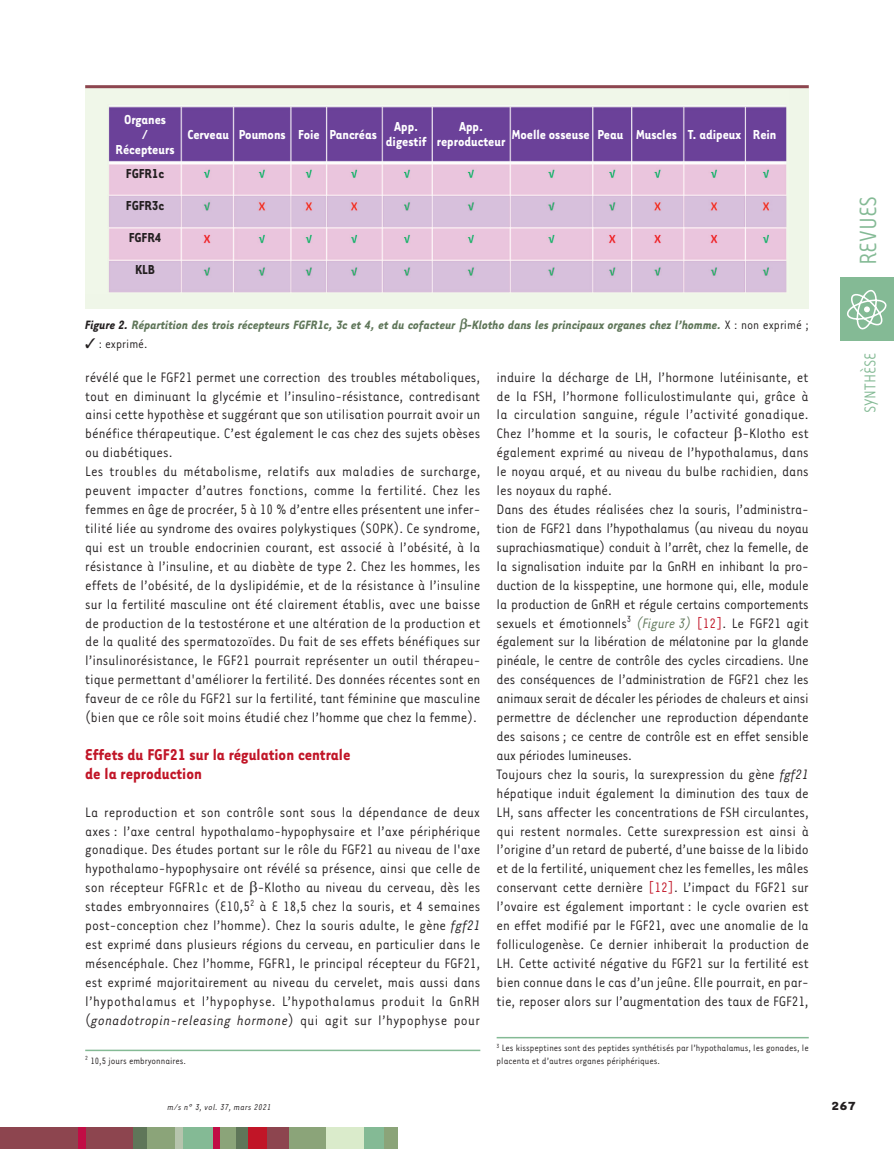
<style>
.page{position:relative;width:894px;height:1149px;background:#fff}
.page>*{position:absolute;margin:0;border:0;box-sizing:border-box;transform-origin:0 0}
.t1{font:27px "Tarzana Narrow";color:#84ba95}
.t2{font:700 18px/18.9px "Tarzana Narrow";color:#c11527}
.t3{font:18px "Tarzana Narrow";color:#84ba95}
.t4{font:15.75px/18.9px "Tarzana Narrow";color:#231f20}
.t5{font:700 15px/15px "Tarzana Narrow";color:#fff;text-align:center}
.t6{font:700 15px/32.1px "Tarzana Narrow";color:#231f20;text-align:center}
.t7{font:italic 700 13.95px "Tarzana Narrow";color:#5f7659}
.t8{font:13.95px "Tarzana Narrow";color:#231f20}
.t9{font:700 13.5px "Tarzana Wide";color:#231f20}
.t10{font:10.5px/12.6px "Tarzana Narrow";color:#231f20}
.t11{font:italic 9.75px "Tarzana Narrow";letter-spacing:.025em;color:#231f20}
.s1{color:#231f20}
.s2{font-weight:400;font-style:normal;color:#231f20}
.s3{font-style:italic}
.s4{font-style:italic;color:#5f7659}
.s5{color:#c11527}
</style>
<div class="page">
<div style="left:840px;top:277px;width:53px;height:63px;background:#84ba95"></div>
<svg style="left:847px;top:290px;width:39px;height:39px"></svg>
<div style="left:0;top:1127px;width:134px;height:21px;background:#8d454f"></div>
<div style="left:235px;top:1127px;width:13px;height:21px;background:#5f7659"></div>
<div style="left:78px;top:1127px;width:7px;height:21px;background:#c10d45"></div>
<div style="left:133px;top:1127px;width:22px;height:21px;background:#5f7659"></div>
<div style="left:147px;top:1127px;width:30px;height:21px;background:#8ba479"></div>
<div style="left:175px;top:1127px;width:9px;height:21px;background:#b6c4ad"></div>
<div style="left:183px;top:1127px;width:30px;height:21px;background:#84ba95"></div>
<div style="left:217px;top:1127px;width:19px;height:21px;background:#8ba479"></div>
<div style="left:213px;top:1127px;width:6px;height:21px;background:#c10d45"></div>
<div style="left:248px;top:1127px;width:27px;height:21px;background:#c11527"></div>
<div style="left:287px;top:1127px;width:39px;height:21px;background:#8ba479"></div>
<div style="left:267px;top:1127px;width:21px;height:21px;background:#8d454f"></div>
<div style="left:326px;top:1127px;width:38px;height:21px;background:#daebcb"></div>
<div style="left:364px;top:1127px;width:20px;height:21px;background:#84ba95"></div>
<div style="left:383px;top:1127px;width:14px;height:21px;background:#8ba479"></div>
<hr style="left:496px;top:1036px;width:312px;height:2px;background:#84ba95">
<hr style="left:85px;top:1049px;width:395px;height:1px;background:#84ba95">
<div style="left:85px;top:85px;width:723px;height:224px;background:#eff6e8"></div>
<img style="left:85px;top:88px;width:703px;height:205px">
<hr style="left:85px;top:85px;width:723px;height:3px;background:#8d454f">
<p class="t5" style="left:116px;top:111px;width:60px">Organes<br>/<br>Récepteurs</p>
<p class="t6" style="left:126px;top:156px;width:40px">FGFR1c<br>FGFR3c<br>FGFR4<br>KLB</p>
<p class="t5" style="left:187px;top:126px;width:191px">Cerveau Poumons Foie Pancréas</p>
<p class="t5" style="left:386px;top:118px;width:42px">App. digestif</p>
<p class="t5" style="left:436px;top:118px;width:70px">App. reproducteur</p>
<p class="t5" style="left:511px;top:126px;width:266px">Moelle osseuse Peau Muscles T. adipeux Rein</p>
<p class="t7" style="left:85px;top:315px;width:724px"><span class="s1">Figure 2.</span> Répartition des trois récepteurs FGFR1c, 3c et 4, et du cofacteur -Klotho dans les principaux organes chez l’homme. <span class="s2">X : non exprimé ;</span></p>
<p class="t8" style="left:85px;top:335px;width:64px">✓ : exprimé.</p>
<p class="t4" style="left:85px;top:367px;width:396px">révélé que le FGF21 permet une correction des troubles métaboliques, tout en diminuant la glycémie et l’insulino-résistance, contredisant ainsi cette hypothèse et suggérant que son utilisation pourrait avoir un bénéfice thérapeutique. C’est également le cas chez des sujets obèses ou diabétiques.<br>Les troubles du métabolisme, relatifs aux maladies de surcharge, peuvent impacter d’autres fonctions, comme la fertilité. Chez les femmes en âge de procréer, 5 à 10 % d’entre elles présentent une infer&shy;tilité liée au syndrome des ovaires polykystiques (SOPK). Ce syndrome, qui est un trouble endocrinien courant, est associé à l’obésité, à la résistance à l’insuline, et au diabète de type 2. Chez les hommes, les effets de l’obésité, de la dyslipidémie, et de la résistance à l’insuline sur la fertilité masculine ont été clairement établis, avec une baisse de production de la testostérone et une altération de la production et de la qualité des spermatozoïdes. Du fait de ses effets bénéfiques sur l’insulinorésistance, le FGF21 pourrait représenter un outil thérapeu&shy;tique permettant d'améliorer la fertilité. Des données récentes sont en faveur de ce rôle du FGF21 sur la fertilité, tant féminine que masculine (bien que ce rôle soit moins étudié chez l’homme que chez la femme).</p>
<p class="t2" style="left:85px;top:744px;width:266px">Effets du FGF21 sur la régulation centrale de la reproduction</p>
<p class="t4" style="left:85px;top:801px;width:396px;text-align:justify">La reproduction et son contrôle sont sous la dépendance de deux axes : l’axe central hypothalamo-hypophysaire et l’axe périphérique gonadique. Des études portant sur le rôle du FGF21 au niveau de l'axe hypothalamo-hypophysaire ont révélé sa présence, ainsi que celle de son récepteur FGFR1c et de -Klotho au niveau du cerveau, dès les stades embryonnaires (E10,5<sup>2</sup> à E 18,5 chez la souris, et 4 semaines post-conception chez l’homme). Chez la souris adulte, le gène <span class="s3">fgf21 </span>est exprimé dans plusieurs régions du cerveau, en particulier dans le mésencéphale. Chez l’homme, FGFR1, le principal récepteur du FGF21, est exprimé majoritairement au niveau du cervelet, mais aussi dans l’hypothalamus et l’hypophyse. L’hypothalamus produit la GnRH (<span class="s3">gonadotropin-releasing hormone</span>) qui agit sur l’hypophyse pour</p>
<p class="t10" style="left:85px;top:1053px;width:102px"><sup>2</sup> 10,5 jours embryonnaires.</p>
<p class="t4" style="left:496px;top:367px;width:314px">induire la décharge de LH, l’hormone lutéinisante, et de la FSH, l’hormone folliculostimulante qui, grâce à la circulation sanguine, régule l’activité gonadique.<br>Chez l’homme et la souris, le cofacteur -Klotho est également exprimé au niveau de l’hypothalamus, dans le noyau arqué, et au niveau du bulbe rachidien, dans les noyaux du raphé.<br>Dans des études réalisées chez la souris, l’administra&shy;tion de FGF21 dans l’hypothalamus (au niveau du noyau suprachiasmatique) conduit à l’arrêt, chez la femelle, de la signalisation induite par la GnRH en inhibant la pro&shy;duction de la kisspeptine, une hormone qui, elle, module la production de GnRH et régule certains comportements sexuels et émotionnels<sup>3</sup> <span class="s4">(Figure 3)</span> <span class="s5">[12]</span>. Le FGF21 agit également sur la libération de mélatonine par la glande pinéale, le centre de contrôle des cycles circadiens. Une des conséquences de l’administration de FGF21 chez les animaux serait de décaler les périodes de chaleurs et ainsi permettre de déclencher une reproduction dépendante des saisons ; ce centre de contrôle est en effet sensible aux périodes lumineuses.<br>Toujours chez la souris, la surexpression du gène <span class="s3">fgf21 </span>hépatique induit également la diminution des taux de LH, sans affecter les concentrations de FSH circulantes, qui restent normales. Cette surexpression est ainsi à l’origine d’un retard de puberté, d’une baisse de la libido et de la fertilité, uniquement chez les femelles, les mâles conservant cette dernière <span class="s5">[12]</span>. L’impact du FGF21 sur l’ovaire est également important : le cycle ovarien est en effet modifié par le FGF21, avec une anomalie de la folliculogenèse. Ce dernier inhiberait la production de LH. Cette activité négative du FGF21 sur la fertilité est bien connue dans le cas d’un jeûne. Elle pourrait, en par&shy;tie, reposer alors sur l’augmentation des taux de FGF21,</p>
<p class="t10" style="left:496px;top:1041px;width:313px"><sup>3</sup> Les kisspeptines sont des peptides synthé tisé s par l’hypothalamus, les gonades, le placenta et d’autres organes pé riphé riques.</p>
<h1 class="t1" style="left:851px;top:265px;width:71px;rotate:-90deg">REVUES</h1>
<p class="t3" style="left:858px;top:413px;width:62px;rotate:-90deg">SYNTHÈSE</p>
<p class="t11" style="left:167px;top:1100px;width:105px">m/s n° 3, vol. 37, mars 2021</p>
<p class="t9" style="left:830px;top:1097px;width:26px">267</p>
</div>
